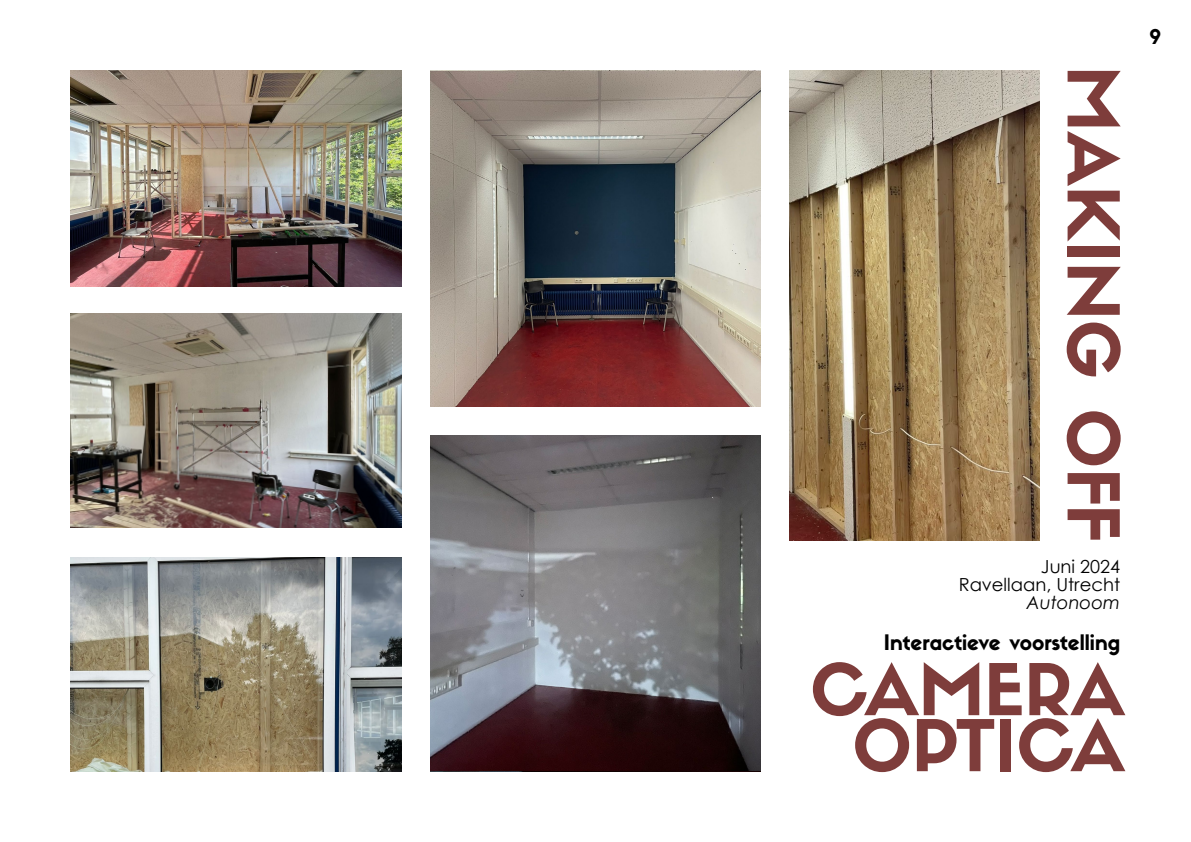
<style>
.page{position:relative;width:1191px;height:842px;background:#fff}
.page>*{position:absolute;margin:0;border:0;box-sizing:border-box;transform-origin:0 0}
.t1{font:70px/56px "Sifonn Basic";color:#7e3d3b;text-align:right}
.t2{font:21px "Sifonn Basic";color:#000}
.t3{font:20px "Sifonn Basic";color:#000}
.t4{font:18px/18px "Century Gothic";color:#000;text-align:right}
.t5{font:italic 18px "Century Gothic";color:#000}
</style>
<div class="page">
<img style="left:71px;top:314px;width:331px;height:213px">
<img style="left:430px;top:435px;width:331px;height:336px">
<img style="left:71px;top:71px;width:331px;height:215px">
<img style="left:789px;top:71px;width:250px;height:469px">
<img style="left:430px;top:72px;width:331px;height:335px">
<img style="left:71px;top:557px;width:331px;height:214px">
<h1 class="t1" style="left:1121px;top:66px;width:477px;rotate:90deg">MAKING OFF</h1>
<p class="t4" style="left:958px;top:557px;width:163px">Juni 2024<br>Ravellaan, Utrecht</p>
<p class="t5" style="left:1026px;top:591px;width:95px">Autonoom</p>
<p class="t2" style="left:884px;top:628px;width:238px">Interactieve voorstelling</p>
<h1 class="t1" style="left:810px;top:661px;width:316px">CAMERA<br>OPTICA</h1>
<p class="t3" style="left:1149px;top:23px;width:13px">9</p>
</div>
